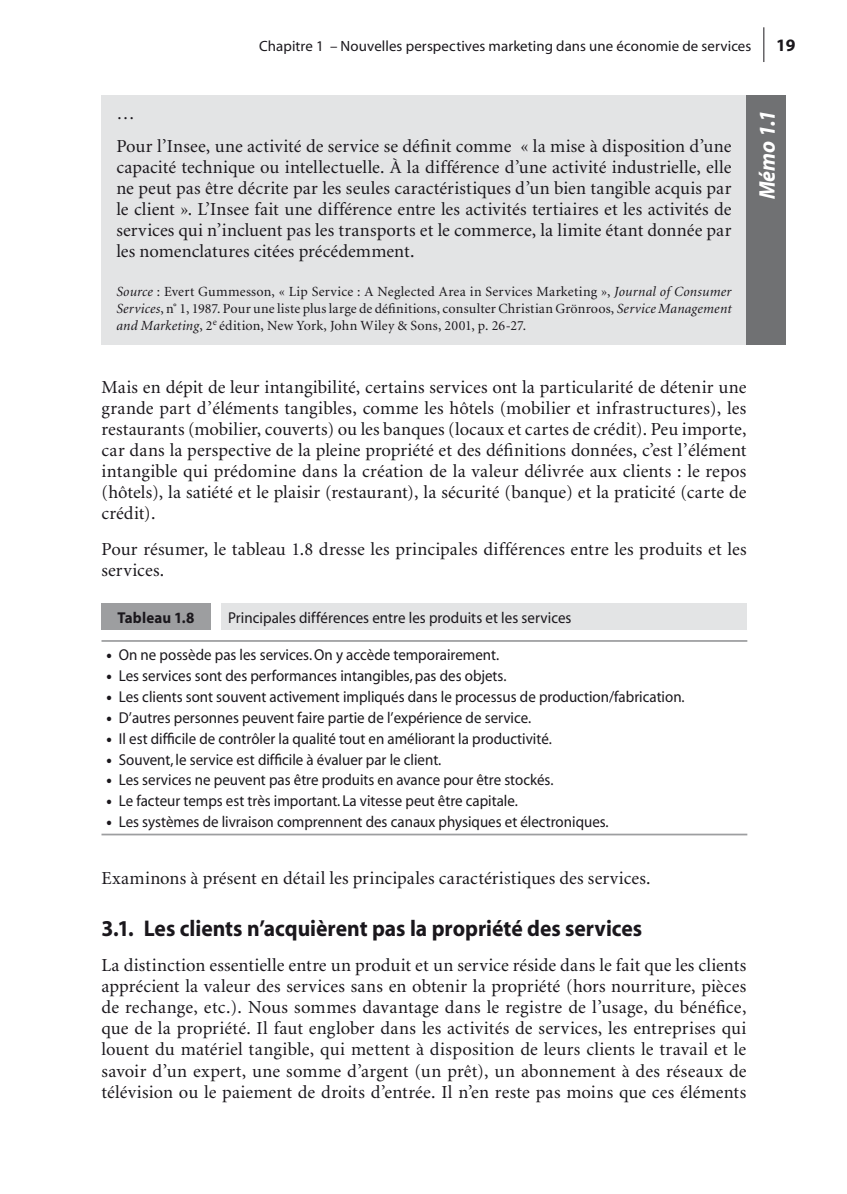
<style>
.page{position:relative;width:847px;height:1194px;background:#fff}
.page>*{position:absolute;margin:0;border:0;box-sizing:border-box;transform-origin:0 0}
.t1{font:700 22.75px "Myriad";color:#1a171c;scale:.95 1}
.t2{font:italic 700 22.75px "Myriad";color:#fff;scale:.95 1}
.t3{font:18.38px/21px "Minion";letter-spacing:.01em;color:#1a171c;text-align:justify}
.t4{font:700 17.5px "Myriad Pro";color:#1a171c}
.t5{font:15.75px "Myriad";color:#1a171c;scale:.95 1}
.t6{font:700 15.75px "Myriad";color:#1a171c;scale:.95 1}
.t7{font:14.88px "Myriad";letter-spacing:.005em;color:#1a171c}
.t8{font:14px/16.8px "Minion";letter-spacing:.01em;color:#1a171c;text-align:justify}
.s1{font-style:italic}
.s2{font-family:"Myriad Pro";font-weight:900}
</style>
<div class="page">
<hr style="left:763px;top:27px;width:1px;height:35px;background:#1a171c">
<div style="left:101px;top:95px;width:645px;height:250px;background:#e3e4e5"></div>
<div style="left:746px;top:95px;width:40px;height:250px;background:#707173"></div>
<div style="left:101px;top:603px;width:110px;height:27px;background:#9d9ea0"></div>
<div style="left:221px;top:603px;width:525px;height:27px;background:#e3e4e5"></div>
<hr style="left:101px;top:640px;width:646px;height:2px;background:#9d9ea0">
<hr style="left:101px;top:833px;width:646px;height:2px;background:#9d9ea0">
<p class="t7" style="left:259px;top:38px;width:494px">Chapitre 1 – Nouvelles perspectives marketing dans une économie de services</p>
<p class="t4" style="left:776px;top:33px;width:21px">19</p>
<p class="t3" style="left:116px;top:97px;width:617px;line-height:33.8px">…<br>Pour l’Insee, une activité de service se définit comme « la mise à disposition d’une</p>
<p class="t3" style="left:116px;top:158px;width:617px">capacité technique ou intellectuelle. À la différence d’une activité industrielle, elle ne peut pas être décrite par les seules caractéristiques d’un bien tangible acquis par le client ». L’Insee fait une différence entre les activités tertiaires et les activités de services qui n’incluent pas les transports et le commerce, la limite étant donnée par les nomenclatures citées précédemment.</p>
<p class="t8" style="left:116px;top:284px;width:617px"><span class="s1">Source</span> : Evert Gummesson, « Lip Service : A Neglected Area in Services Marketing », <span class="s1">Journal of Consumer Services</span>, n˚ 1, 1987. Pour une liste plus large de définitions, consulter Christian Grönroos, <span class="s1">Service Management and Marketing</span>, 2<sup>e</sup> édition, New York, John Wiley &amp; Sons, 2001, p. 26-27.</p>
<p class="t2" style="left:755px;top:199px;width:96px;rotate:-90deg">Mémo 1.1</p>
<p class="t3" style="left:101px;top:378px;width:646px">Mais en dépit de leur intangibilité, certains services ont la particularité de détenir une grande part d’éléments tangibles, comme les hôtels (mobilier et infrastructures), les restaurants (mobilier, couverts) ou les banques (locaux et cartes de crédit). Peu importe, car dans la perspective de la pleine propriété et des définitions données, c’est l’élément intangible qui prédomine dans la création de la valeur délivrée aux clients : le repos (hôtels), la satiété et le plaisir (restaurant), la sécurité (banque) et la praticité (carte de crédit).</p>
<p class="t3" style="left:101px;top:539px;width:646px">Pour résumer, le tableau 1.8 dresse les principales différences entre les produits et les services.</p>
<p class="t6" style="left:118px;top:609px;width:83px">Tableau 1.8</p>
<p class="t5" style="left:228px;top:610px;width:363px">principales différences entre les produits et les services</p>
<p class="t5" style="left:106px;top:647px;width:415px"><span class="s2">•</span> On ne possède pas les services. On y accède temporairement.</p>
<p class="t5" style="left:106px;top:668px;width:423px"><span class="s2">•</span> Les services sont des performances intangibles, pas des objets.</p>
<p class="t5" style="left:106px;top:689px;width:610px"><span class="s2">•</span> Les clients sont souvent activement impliqués dans le processus de production/fabrication.</p>
<p class="t5" style="left:106px;top:710px;width:449px"><span class="s2">•</span> D’autres personnes peuvent faire partie de l’expérience de service.</p>
<p class="t5" style="left:106px;top:730px;width:470px"><span class="s2">•</span> Il est difficile de contrôler la qualité tout en améliorant la productivité.</p>
<p class="t5" style="left:106px;top:751px;width:354px"><span class="s2">•</span> Souvent, le service est difficile à évaluer par le client.</p>
<p class="t5" style="left:106px;top:772px;width:472px"><span class="s2">•</span> Les services ne peuvent pas être produits en avance pour être stockés.</p>
<p class="t5" style="left:106px;top:793px;width:434px"><span class="s2">•</span> Le facteur temps est très important. La vitesse peut être capitale.</p>
<p class="t5" style="left:106px;top:814px;width:530px"><span class="s2">•</span> Les systèmes de livraison comprennent des canaux physiques et électroniques.</p>
<p class="t3" style="left:101px;top:868px;width:551px">Examinons à présent en détail les principales caractéristiques des services.</p>
<p class="t1" style="left:101px;top:916px;width:571px">3.1. Les clients n’acquièrent pas la propriété des services</p>
<p class="t3" style="left:101px;top:956px;width:646px">La distinction essentielle entre un produit et un service réside dans le fait que les clients apprécient la valeur des services sans en obtenir la propriété (hors nourriture, pièces de rechange, etc.). Nous sommes davantage dans le registre de l’usage, du bénéfice, que de la propriété. Il faut englober dans les activités de services, les entreprises qui louent du matériel tangible, qui mettent à disposition de leurs clients le travail et le savoir d’un expert, une somme d’argent (un prêt), un abonnement à des réseaux de télévision ou le paiement de droits d’entrée. Il n’en reste pas moins que ces éléments</p>
</div>
